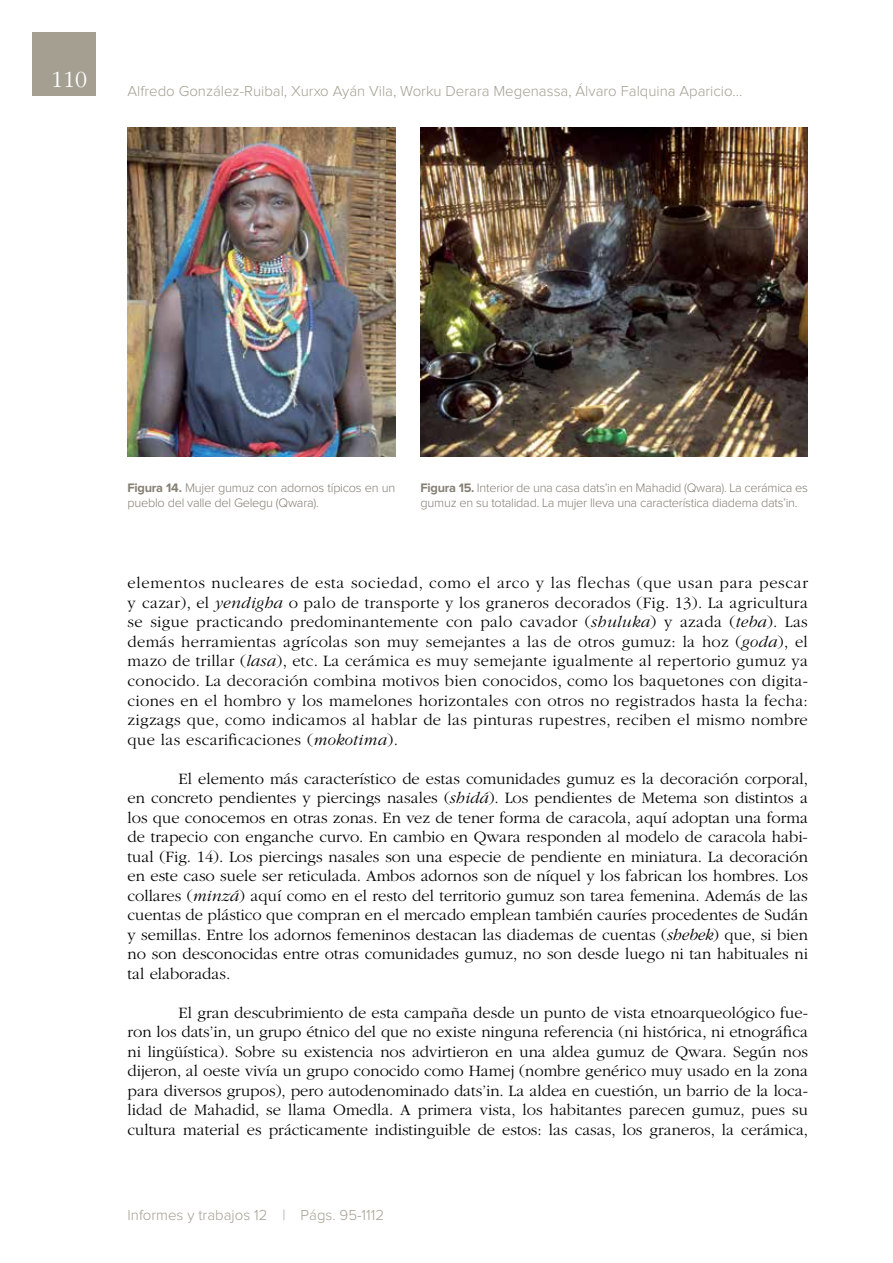
<style>
.page{position:relative;width:893px;height:1263px;background:#fff}
.page>*{position:absolute;margin:0;border:0;box-sizing:border-box;transform-origin:0 0}
.t1{font:300 24px "ITC Garamond Std";color:#fff}
.t2{font:300 16.5px/19.5px "ITC Garamond Std";color:#000;text-align:justify}
.t3{font:300 15px "Proxima Nova";color:#a49f91}
.t4{font:300 12.75px/15.3px "Proxima Nova";letter-spacing:-.02em;color:#868074}
.s1{font-weight:700}
.s2{font-style:italic}
</style>
<div class="page">
<div style="left:32px;top:32px;width:64px;height:64px;background:#a49f91"></div>
<img style="left:128px;top:128px;width:267px;height:328px">
<img style="left:421px;top:128px;width:387px;height:328px">
<h1 class="t1" style="left:51px;top:67px;width:37px">110</h1>
<p class="t3" style="left:128px;top:84px;width:616px">Alfredo González-Ruibal, Xurxo Ayán Vila, Worku Derara Megenassa, Álvaro Falquina Aparicio...</p>
<p class="t4" style="left:128px;top:480px;width:269px"><span class="s1">Figura 14.</span> Mujer gumuz con adornos típicos en un pueblo del valle del Gelegu (Qwara).</p>
<p class="t4" style="left:421px;top:480px;width:389px"><span class="s1">Figura 15.</span> Interior de una casa dats’in en Mahadid (Qwara). La cerámica es gumuz en su totalidad. La mujer lleva una característica diadema dats’in.</p>
<p class="t2" style="left:128px;top:574px;width:682px">elementos nucleares de esta sociedad, como el arco y las flechas (que usan para pescar y cazar), el <span class="s2">yendigha</span> o palo de transporte y los graneros decorados (Fig. 13). La agricultura se sigue practicando predominantemente con palo cavador (<span class="s2">shuluka</span>) y azada (<span class="s2">teba</span>). Las demás herramientas agrícolas son muy semejantes a las de otros gumuz: la hoz (<span class="s2">goda</span>), el mazo de trillar (<span class="s2">lasa</span>), etc. La cerámica es muy semejante igualmente al repertorio gumuz ya conocido. La decoración combina motivos bien conocidos, como los baquetones con digita&shy;ciones en el hombro y los mamelones horizontales con otros no registrados hasta la fecha: zigzags que, como indicamos al hablar de las pinturas rupestres, reciben el mismo nombre que las escarificaciones (<span class="s2">mokotima</span>).</p>
<p class="t2" style="left:128px;top:769px;width:682px;text-indent:51px">El elemento más característico de estas comunidades gumuz es la decoración corporal, en concreto pendientes y piercings nasales (<span class="s2">shidá</span>). Los pendientes de Metema son distintos a los que conocemos en otras zonas. En vez de tener forma de caracola, aquí adoptan una forma de trapecio con enganche curvo. En cambio en Qwara responden al modelo de caracola habi&shy;tual (Fig. 14). Los piercings nasales son una especie de pendiente en miniatura. La decoración en este caso suele ser reticulada. Ambos adornos son de níquel y los fabrican los hombres. Los collares (<span class="s2">minzá</span>) aquí como en el resto del territorio gumuz son tarea femenina. Además de las cuentas de plástico que compran en el mercado emplean también cauríes procedentes de Sudán y semillas. Entre los adornos femeninos destacan las diademas de cuentas (<span class="s2">shebek</span>) que, si bien no son desconocidas entre otras comunidades gumuz, no son desde luego ni tan habituales ni tal elaboradas.</p>
<p class="t2" style="left:128px;top:1003px;width:682px;text-indent:51px">El gran descubrimiento de esta campaña desde un punto de vista etnoarqueológico fue&shy;ron los dats’in, un grupo étnico del que no existe ninguna referencia (ni histórica, ni etnográfica ni lingüística). Sobre su existencia nos advirtieron en una aldea gumuz de Qwara. Según nos dijeron, al oeste vivía un grupo conocido como Hamej (nombre genérico muy usado en la zona para diversos grupos), pero autodenominado dats’in. La aldea en cuestión, un barrio de la loca&shy;lidad de Mahadid, se llama Omedla. A primera vista, los habitantes parecen gumuz, pues su cultura material es prácticamente indistinguible de estos: las casas, los graneros, la cerámica,</p>
<p class="t3" style="left:128px;top:1208px;width:258px">Informes y trabajos 12 | Págs. 95-1112</p>
</div>
